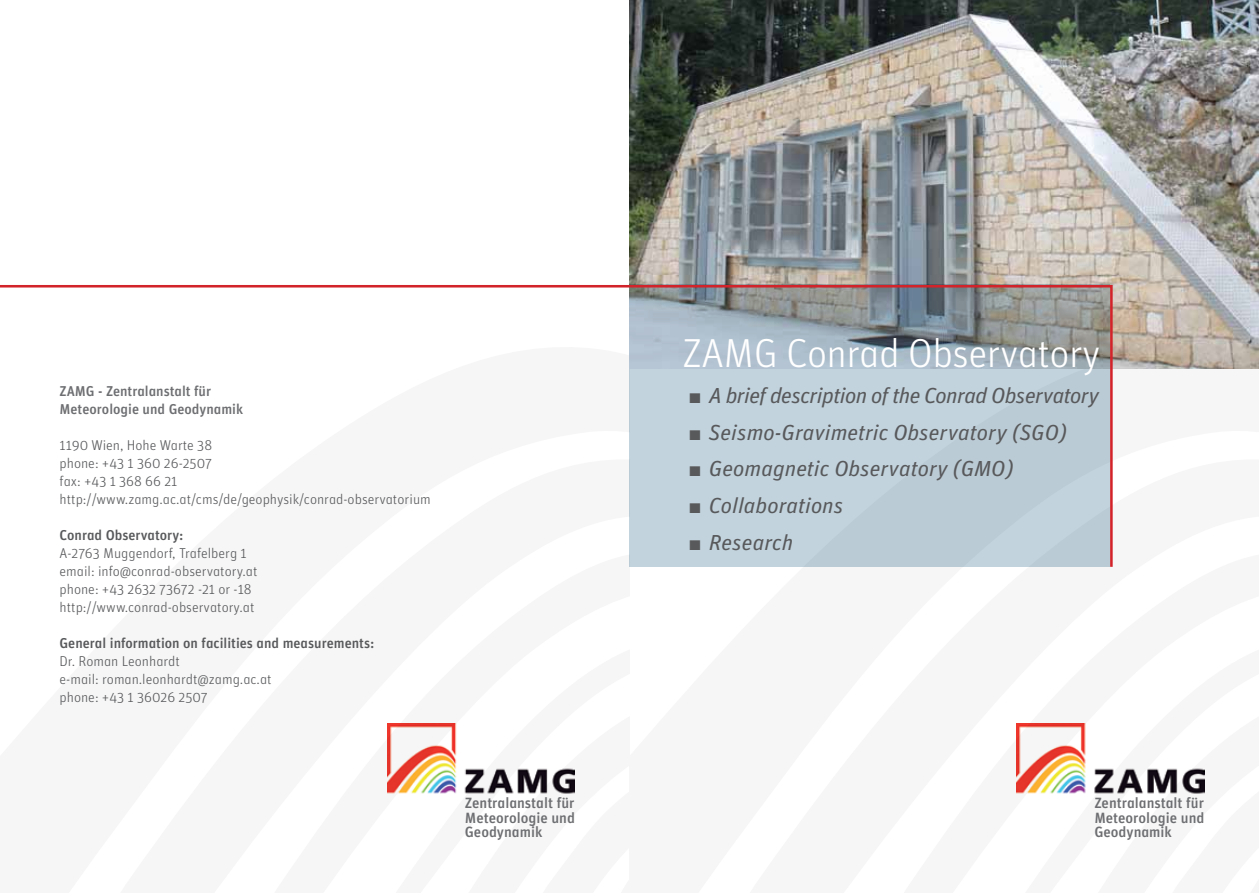
<style>
.page{position:relative;width:1259px;height:893px;background:#fff}
.page>*{position:absolute;margin:0;border:0;box-sizing:border-box;transform-origin:0 0}
.t1{font:40.5px "Unit Light Alternate";letter-spacing:-.015em;color:#fff}
.t2{font:italic 21.75px "Unit Regular Alternate";color:#58595b;scale:1.04 1}
.t3{font:italic 21.75px "Unit Regular Alternate";letter-spacing:-.025em;color:#58595b;scale:1.04 1}
.t4{font:14.85px/14.5px "Unit Medium Alternate";color:#6d6e71;text-align:justify}
.t5{font:14.25px/18px "Unit Light Alternate";color:#58595b}
.t6{font:14.25px "Unit Medium Alternate";color:#58595b}
.t7{font:14.25px/18px "Unit Medium Alternate";color:#6d6e71}
</style>
<div class="page">
<img style="left:629px;top:0;width:630px;height:368px">
<svg style="left:0;top:284px;width:1114px;height:283px"></svg>
<img style="left:1016px;top:723px;width:188px;height:71px">
<img style="left:387px;top:723px;width:187px;height:71px">
<p class="t7" style="left:60px;top:382px;width:185px">ZAMG - Zentralanstalt für<br>Meteorologie und Geodynamik</p>
<p class="t5" style="left:60px;top:436px;width:373px">1190 Wien, Hohe Warte 38<br>phone: +43 1 360 26-2507<br>fax: +43 1 368 66 21 http://www.zamg.ac.at/cms/de/geophysik/conrad-observatorium</p>
<p class="t6" style="left:60px;top:526px;width:125px">Conrad Observatory:</p>
<p class="t5" style="left:60px;top:544px;width:199px">A-2763 Muggendorf, Trafelberg 1 email: info@conrad-observatory.at phone: +43 2632 73672 -21 or -18 http://www.conrad-observatory.at</p>
<p class="t6" style="left:60px;top:634px;width:317px">General information on facilities and measurements:</p>
<p class="t5" style="left:60px;top:652px;width:214px">Dr. Roman Leonhardt<br>e-mail: roman.leonhardt@zamg.ac.at phone: +43 1 36026 2507</p>
<p class="t4" style="left:465px;top:795px;width:112px">Zentralanstalt für Meteorologie und Geodynamik</p>
<h1 class="t1" style="left:682px;top:330px;width:419px">ZAMG Conrad Observatory</h1>
<h2 class="t3" style="left:689px;top:382px;width:395px">■ A brief description of the Conrad Observatory</h2>
<h2 class="t2" style="left:689px;top:418px;width:364px">■ Seismo-Gravimetric Observatory (SGO)</h2>
<h2 class="t2" style="left:689px;top:455px;width:313px">■ Geomagnetic Observatory (GMO)</h2>
<h2 class="t2" style="left:689px;top:492px;width:150px">■ Collaborations</h2>
<h2 class="t2" style="left:689px;top:529px;width:101px">■ Research</h2>
<p class="t4" style="left:1094px;top:795px;width:112px">Zentralanstalt für Meteorologie und Geodynamik</p>
</div>
